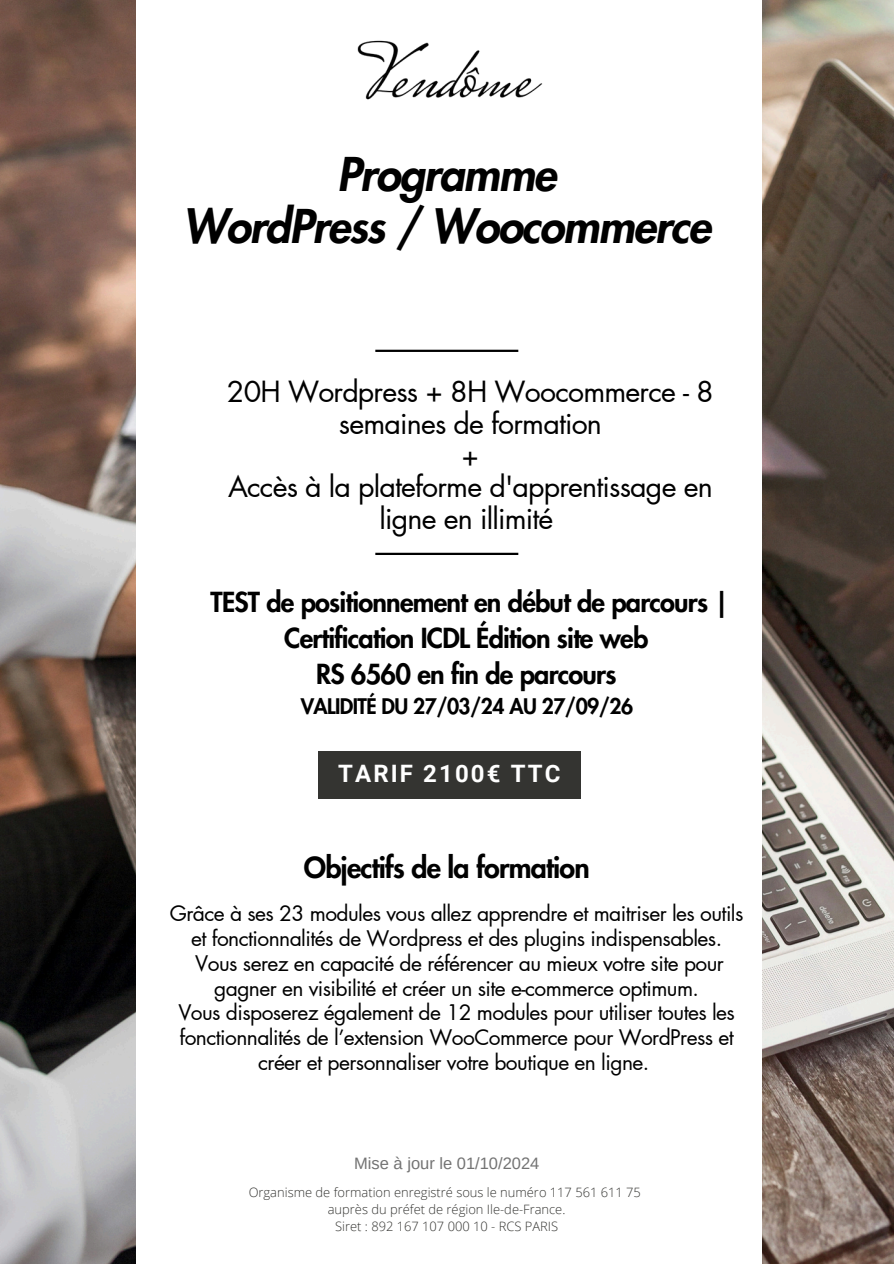
<style>
.page{position:relative;width:894px;height:1264px;background:#fff}
.page>*{position:absolute;margin:0;border:0;box-sizing:border-box;transform-origin:0 0}
.t1{font:italic 800 45.45px/52.8px "Futura LT Pro";letter-spacing:-.03em;color:#000;text-align:center}
.t2{font:28.5px/31.5px "Futura LT Pro";letter-spacing:-.03em;color:#000;text-align:center}
.t3{font:800 28.5px "Futura LT Pro";letter-spacing:-.03em;color:#000}
.t4{font:800 27px/36px "Futura LT Pro";letter-spacing:-.03em;color:#000;text-align:center}
.t5{font:700 24px "Roboto";letter-spacing:.09em;color:#fff}
.t6{font:21px/24.8px "Futura LT Pro";letter-spacing:-.03em;color:#000;text-align:center}
.t7{font:800 21px "Futura LT Pro";letter-spacing:-.03em;color:#000}
.t8{font:16.5px "Arimo";color:#737373}
.t9{font:300 12.9px "Open Sans";color:#343431}
</style>
<div class="page">
<img style="left:0;top:0;width:893px;height:1263px">
<div style="left:136px;top:0;width:625px;height:1263px;background:#fff"></div>
<img style="left:357px;top:40px;width:186px;height:60px">
<hr style="left:375px;top:350px;width:143px;height:2px;background:#000">
<hr style="left:375px;top:552px;width:143px;height:3px;background:#000">
<div style="left:318px;top:751px;width:262px;height:47px;background:#343431"></div>
<h1 class="t1" style="left:183px;top:149px;width:529px">Programme<br>WordPress / Woocommerce</h1>
<h3 class="t2" style="left:227px;top:377px;width:488px">20H Wordpress + 8H Woocommerce - 8 semaines de formation<br>+<br>Accès à la plateforme d'apprentissage en ligne en illimité</h3>
<p class="t4" style="left:210px;top:585px;width:519px">TEST de positionnement en début de parcours |<br>Certification ICDL Édition site web<br>RS 6560 en fin de parcours</p>
<p class="t7" style="left:300px;top:696px;width:334px">VALIDITÉ DU 27/03/24 AU 27/09/26</p>
<p class="t5" style="left:338px;top:759px;width:224px">TARIF 2100€ TTC</p>
<h2 class="t3" style="left:304px;top:854px;width:287px">Objectifs de la formation</h2>
<h4 class="t6" style="left:170px;top:902px;width:575px">Grâce à ses 23 modules vous allez apprendre et maitriser les outils et fonctionnalités de Wordpress et des plugins indispensables.<br>Vous serez en capacité de référencer au mieux votre site pour gagner en visibilité et créer un site e-commerce optimum.<br>Vous disposerez également de 12 modules pour utiliser toutes les fonctionnalités de l’extension WooCommerce pour WordPress et créer et personnaliser votre boutique en ligne.</h4>
<p class="t8" style="left:354px;top:1154px;width:187px">Mise à jour le 01/10/2024</p>
<h2 class="t9" style="left:248px;top:1182px;width:393px">Organisme de formation enregistré sous le numéro 117 561 611 75</h2>
<h5 class="t9" style="left:328px;top:1200px;width:239px">auprès du préfet de région Ile-de-France.</h5>
<h6 class="t9" style="left:335px;top:1217px;width:224px">Siret : 892 167 107 000 10 - RCS PARIS</h6>
</div>
